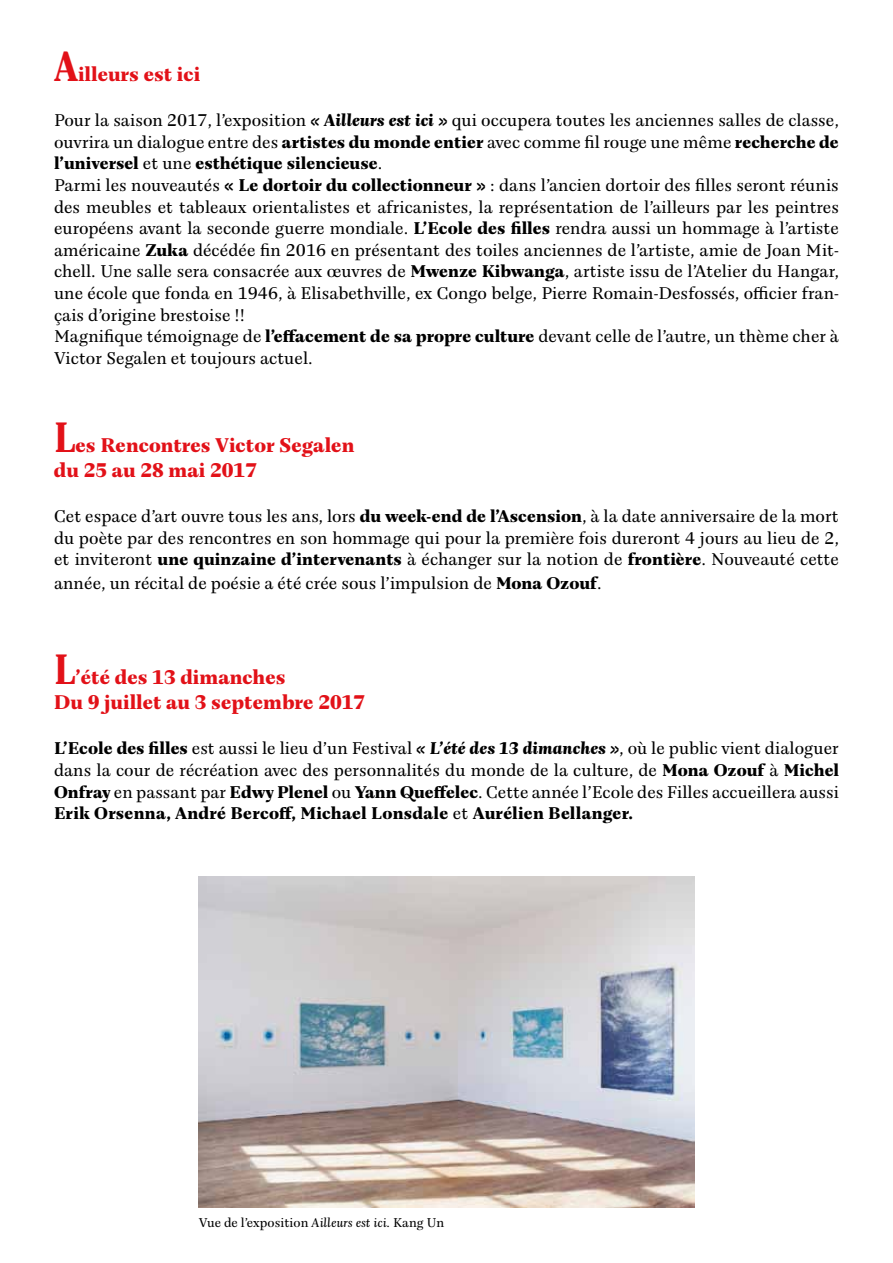
<style>
.page{position:relative;width:893px;height:1263px;background:#fff}
.page>*{position:absolute;margin:0;border:0;box-sizing:border-box;transform-origin:0 0}
.t1{font:900 21px/25.2px "Fayon Pro";color:#e21118}
.t2{font:18px/21.6px "Fayon Pro";color:#000;text-align:justify}
.t3{font:13.5px "Fayon Pro";color:#000}
.s1{font-size:45px}
.s2{font-weight:900;font-style:italic}
.s3{font-weight:900}
.s4{font-style:italic}
</style>
<div class="page">
<img style="left:199px;top:877px;width:495px;height:330px">
<p class="t1" style="left:54px;top:61px;width:148px"><span class="s1">A</span>illeurs est ici</p>
<p class="t2" style="left:54px;top:109px;width:786px;text-align:left">Pour la saison 2017, l’exposition <span class="s2">« Ailleurs est ici »</span> qui occupera toutes les anciennes salles de classe, ouvrira un dialogue entre des <span class="s3">artistes du monde entier</span> avec comme fil rouge une même <span class="s3">recherche de l’universel</span> et une <span class="s3">esthétique silencieuse</span>.<br>Parmi les nouveautés <span class="s3">« Le dortoir du collectionneur »</span> : dans l’ancien dortoir des filles seront réunis des meubles et tableaux orientalistes et africanistes, la représentation de l’ailleurs par les peintres européens avant la seconde guerre mondiale. <span class="s3">L’Ecole des filles</span> rendra aussi un hommage à l’artiste américaine <span class="s3">Zuka</span> décédée fin 2016 en présentant des toiles anciennes de l’artiste, amie de Joan Mit&shy;chell. Une salle sera consacrée aux œuvres de <span class="s3">Mwenze Kibwanga</span>, artiste issu de l’Atelier du Hangar, une école que fonda en 1946, à Elisabethville, ex Congo belge, Pierre Romain-Desfossés, officier fran&shy;çais d’origine brestoise !!<br>Magnifique témoignage de <span class="s3">l’effacement de sa propre culture</span> devant celle de l’autre, un thème cher à Victor Segalen et toujours actuel.</p>
<p class="t1" style="left:54px;top:432px;width:302px"><span class="s1">L</span>es Rencontres Victor Segalen du 25 au 28 mai 2017</p>
<p class="t2" style="left:54px;top:505px;width:786px">Cet espace d’art ouvre tous les ans, lors <span class="s3">du week-end de l’Ascension</span>, à la date anniversaire de la mort du poète par des rencontres en son hommage qui pour la première fois dureront 4 jours au lieu de 2, et inviteront <span class="s3">une quinzaine d’intervenants</span> à échanger sur la notion de <span class="s3">frontière</span>. Nouveauté cette</p>
<p class="t2" style="left:54px;top:572px;width:549px">année, un récital de poésie a été crée sous l’impulsion de <span class="s3">Mona Ozouf</span>.</p>
<p class="t1" style="left:54px;top:664px;width:313px"><span class="s1">L</span>’été des 13 dimanches<br>Du 9 juillet au 3 septembre 2017</p>
<p class="t2" style="left:54px;top:737px;width:786px"><span class="s3">L’Ecole des filles</span> est aussi le lieu d’un Festival <span class="s2">« L’été des 13 dimanches »</span>, où le public vient dialoguer dans la cour de récréation avec des personnalités du monde de la culture, de <span class="s3">Mona Ozouf</span> à <span class="s3">Michel Onfray</span> en passant par <span class="s3">Edwy Plenel</span> ou <span class="s3">Yann Queffelec</span>. Cette année l’Ecole des Filles accueillera aussi <span class="s3">Erik Orsenna, André Bercoff, Michael Lonsdale</span> et <span class="s3">Aurélien Bellanger.</span></p>
<p class="t3" style="left:199px;top:1213px;width:247px">Vue de l’exposition <span class="s4">Ailleurs est ici</span>. Kang Un</p>
</div>
